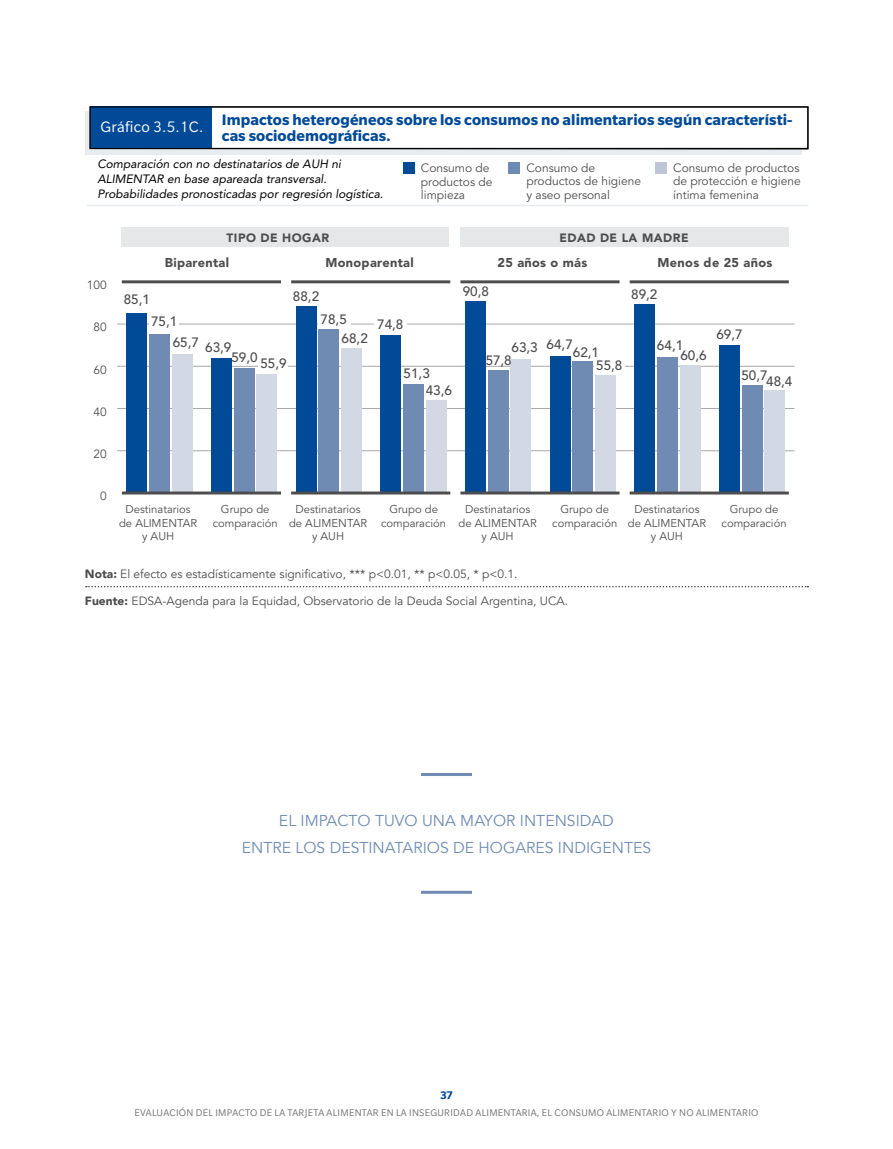
<style>
.page{position:relative;width:893px;height:1149px;background:#fff}
.page>*{position:absolute;margin:0;border:0;box-sizing:border-box;transform-origin:0 0}
.t1{font:700 16.5px/16.5px "Slate";letter-spacing:.005em;color:#004a98}
.t2{font:16.5px "Slate";letter-spacing:.02em;color:#fff}
.t3{font:15.75px/27px "Avenir";color:#6f8bb3;text-align:center}
.t4{font:500 13.5px/13.4px "Avenir";color:#4d4d4f}
.t5{font:900 12.75px "Avenir";letter-spacing:.025em;color:#4d4d4f}
.t6{font:12px/13.5px "Avenir";color:#4d4d4f}
.t7{font:italic 12px/15px "Avenir";color:#000}
.t8{font:900 12px "Avenir";letter-spacing:.04em;color:#4d4d4f}
.t9{font:700 12px "Slate";color:#004a98}
.t10{font:11.85px "Avenir";color:#4d4d4f}
.t11{font:11.25px/13.5px "Avenir";color:#4d4d4f;text-align:center}
.t12{font:10.5px "Slate";letter-spacing:.025em;color:#717275}
.s1{font-weight:900}
</style>
<div class="page">
<svg style="left:86px;top:585px;width:722px;height:2px"></svg>
<hr style="left:87px;top:205px;width:721px;height:1px;background:#e8ecf1">
<div style="left:508px;top:162px;width:12px;height:12px;background:#6f8bb3"></div>
<div style="left:655px;top:162px;width:12px;height:12px;background:#bcc6d7"></div>
<svg style="left:85px;top:111px;width:716px;height:43px;background:#d8dce0"></svg>
<div style="left:90px;top:107px;width:718px;height:42px;background:#fff"></div>
<div style="left:90px;top:107px;width:121px;height:42px;background:#004a98"></div>
<div style="left:90px;top:106px;width:718px;height:43px;border:1px solid #000"></div>
<div style="left:403px;top:162px;width:12px;height:12px;background:#004a98"></div>
<hr style="left:117px;top:450px;width:677px;height:1px;background:#a7a9ac">
<hr style="left:117px;top:408px;width:677px;height:1px;background:#a7a9ac">
<hr style="left:117px;top:366px;width:677px;height:1px;background:#a7a9ac">
<hr style="left:117px;top:323px;width:677px;height:1px;background:#a7a9ac">
<div style="left:172px;top:354px;width:20px;height:139px;background:#d2d9e4"></div>
<div style="left:257px;top:375px;width:20px;height:118px;background:#d2d9e4"></div>
<div style="left:341px;top:349px;width:21px;height:144px;background:#d2d9e4"></div>
<div style="left:426px;top:401px;width:20px;height:92px;background:#d2d9e4"></div>
<div style="left:511px;top:359px;width:20px;height:134px;background:#d2d9e4"></div>
<div style="left:595px;top:375px;width:20px;height:118px;background:#d2d9e4"></div>
<div style="left:680px;top:365px;width:20px;height:128px;background:#d2d9e4"></div>
<div style="left:764px;top:390px;width:21px;height:103px;background:#d2d9e4"></div>
<div style="left:149px;top:334px;width:21px;height:159px;background:#6f8bb3"></div>
<div style="left:234px;top:368px;width:20px;height:125px;background:#6f8bb3"></div>
<div style="left:319px;top:327px;width:20px;height:166px;background:#6f8bb3"></div>
<div style="left:403px;top:384px;width:21px;height:109px;background:#6f8bb3"></div>
<div style="left:488px;top:371px;width:20px;height:122px;background:#6f8bb3"></div>
<div style="left:573px;top:362px;width:20px;height:131px;background:#6f8bb3"></div>
<div style="left:657px;top:357px;width:21px;height:136px;background:#6f8bb3"></div>
<div style="left:742px;top:386px;width:20px;height:107px;background:#6f8bb3"></div>
<div style="left:127px;top:313px;width:20px;height:180px;background:#004a98"></div>
<div style="left:211px;top:358px;width:21px;height:135px;background:#004a98"></div>
<div style="left:296px;top:306px;width:20px;height:187px;background:#004a98"></div>
<div style="left:381px;top:335px;width:20px;height:158px;background:#004a98"></div>
<div style="left:465px;top:301px;width:21px;height:192px;background:#004a98"></div>
<div style="left:550px;top:356px;width:20px;height:137px;background:#004a98"></div>
<div style="left:635px;top:304px;width:20px;height:189px;background:#004a98"></div>
<div style="left:719px;top:346px;width:21px;height:147px;background:#004a98"></div>
<hr style="left:122px;top:491px;width:159px;height:3px;background:#4d4d4f">
<hr style="left:291px;top:491px;width:159px;height:3px;background:#4d4d4f">
<hr style="left:460px;top:491px;width:160px;height:3px;background:#4d4d4f">
<hr style="left:630px;top:491px;width:159px;height:3px;background:#4d4d4f">
<div style="left:595px;top:358px;width:30px;height:15px;background:#fff"></div>
<div style="left:149px;top:313px;width:29px;height:15px;background:#fff"></div>
<div style="left:374px;top:315px;width:33px;height:15px;background:#fff"></div>
<div style="left:259px;top:357px;width:29px;height:15px;background:#fff"></div>
<div style="left:318px;top:314px;width:32px;height:15px;background:#fff"></div>
<hr style="left:122px;top:280px;width:159px;height:3px;background:#4d4d4f">
<hr style="left:291px;top:280px;width:159px;height:3px;background:#4d4d4f">
<hr style="left:460px;top:280px;width:160px;height:3px;background:#4d4d4f">
<hr style="left:630px;top:280px;width:159px;height:3px;background:#4d4d4f">
<div style="left:122px;top:227px;width:327px;height:20px;background:#e6e7e8"></div>
<div style="left:460px;top:227px;width:329px;height:20px;background:#e6e7e8"></div>
<hr style="left:421px;top:772px;width:51px;height:3px;background:#6f8bb3">
<hr style="left:421px;top:890px;width:51px;height:3px;background:#6f8bb3">
<h1 class="t2" style="left:100px;top:118px;width:104px">Gráfico 3.5.1C.</h1>
<h1 class="t1" style="left:222px;top:111px;width:572px">Impactos heterogéneos sobre los consumos no alimentarios según característi&shy;cas sociodemográficas.</h1>
<p class="t6" style="left:421px;top:161px;width:73px">Consumo de productos de limpieza</p>
<p class="t7" style="left:97px;top:156px;width:287px">Comparación con no destinatarios de AUH ni<br>ALIMENTAR en base apareada transversal.<br>Probabilidades pronosticadas por regresión logística.</p>
<p class="t6" style="left:526px;top:161px;width:116px">Consumo de productos de higiene y aseo personal</p>
<p class="t6" style="left:673px;top:161px;width:129px;text-align:justify">Consumo de productos de protección e higiene íntima femenina</p>
<p class="t8" style="left:227px;top:227px;width:104px">TIPO DE HOGAR</p>
<p class="t8" style="left:559px;top:227px;width:131px">EDAD DE LA MADRE</p>
<p class="t10" style="left:87px;top:278px;width:21px">100</p>
<p class="t10" style="left:93px;top:320px;width:15px">80</p>
<p class="t10" style="left:93px;top:362px;width:15px">60</p>
<p class="t10" style="left:93px;top:404px;width:15px">40</p>
<p class="t10" style="left:93px;top:447px;width:15px">20</p>
<p class="t4" style="left:124px;top:292px;width:28px">85,1</p>
<p class="t5" style="left:165px;top:252px;width:66px">Biparental</p>
<p class="t5" style="left:325px;top:252px;width:90px">Monoparental</p>
<p class="t5" style="left:497px;top:252px;width:91px">25 años o más</p>
<p class="t5" style="left:658px;top:252px;width:116px">Menos de 25 años</p>
<p class="t4" style="left:293px;top:289px;width:28px">88,2</p>
<p class="t4" style="left:463px;top:284px;width:28px">90,8</p>
<p class="t4" style="left:631px;top:287px;width:28px">89,2</p>
<p class="t4" style="left:151px;top:313px;width:28px">75,1</p>
<p class="t4" style="left:321px;top:312px;width:28px">78,5</p>
<p class="t4" style="left:377px;top:317px;width:28px">74,8</p>
<p class="t4" style="left:173px;top:335px;width:28px">65,7</p>
<p class="t4" style="left:231px;top:339px;width:57px;text-indent:-26px">63,9<br>59,0 55,9</p>
<p class="t4" style="left:342px;top:331px;width:28px">68,2</p>
<p class="t4" style="left:404px;top:366px;width:28px">51,3</p>
<p class="t4" style="left:512px;top:339px;width:28px">63,3</p>
<p class="t4" style="left:486px;top:352px;width:27px">57,8</p>
<p class="t4" style="left:547px;top:336px;width:28px">64,7</p>
<p class="t4" style="left:573px;top:344px;width:28px">62,1</p>
<p class="t4" style="left:596px;top:357px;width:28px">55,8</p>
<p class="t4" style="left:426px;top:383px;width:28px">43,6</p>
<p class="t4" style="left:657px;top:338px;width:28px">64,1</p>
<p class="t4" style="left:680px;top:347px;width:28px">60,6</p>
<p class="t4" style="left:716px;top:326px;width:28px">69,7</p>
<p class="t4" style="left:741px;top:367px;width:28px">50,7</p>
<p class="t4" style="left:766px;top:374px;width:28px">48,4</p>
<p class="t10" style="left:100px;top:489px;width:8px">0</p>
<p class="t11" style="left:119px;top:503px;width:80px">Destinatarios de ALIMENTAR y AUH</p>
<p class="t11" style="left:213px;top:503px;width:67px">Grupo de comparación</p>
<p class="t11" style="left:289px;top:503px;width:80px">Destinatarios de ALIMENTAR y AUH</p>
<p class="t11" style="left:381px;top:503px;width:67px">Grupo de comparación</p>
<p class="t11" style="left:459px;top:503px;width:80px">Destinatarios de ALIMENTAR y AUH</p>
<p class="t11" style="left:552px;top:503px;width:67px">Grupo de comparación</p>
<p class="t11" style="left:628px;top:503px;width:80px">Destinatarios de ALIMENTAR y AUH</p>
<p class="t11" style="left:722px;top:503px;width:67px">Grupo de comparación</p>
<p class="t6" style="left:85px;top:567px;width:434px"><span class="s1">Nota:</span> El efecto es estadísticamente significativo, *** p&lt;0.01, ** p&lt;0.05, * p&lt;0.1.</p>
<p class="t6" style="left:85px;top:593px;width:485px"><span class="s1">Fuente:</span> EDSA-Agenda para la Equidad, Observatorio de la Deuda Social Argentina, UCA.</p>
<h2 class="t3" style="left:242px;top:807px;width:411px">EL IMPACTO TUVO UNA MAYOR INTENSIDAD<br>ENTRE LOS DESTINATARIOS DE HOGARES INDIGENTES</h2>
<p class="t9" style="left:440px;top:1088px;width:14px">37</p>
<p class="t12" style="left:134px;top:1106px;width:626px">EVALUACIÓN DEL IMPACTO DE LA TARJETA ALIMENTAR EN LA INSEGURIDAD ALIMENTARIA, EL CONSUMO ALIMENTARIO Y NO ALIMENTARIO</p>
</div>
